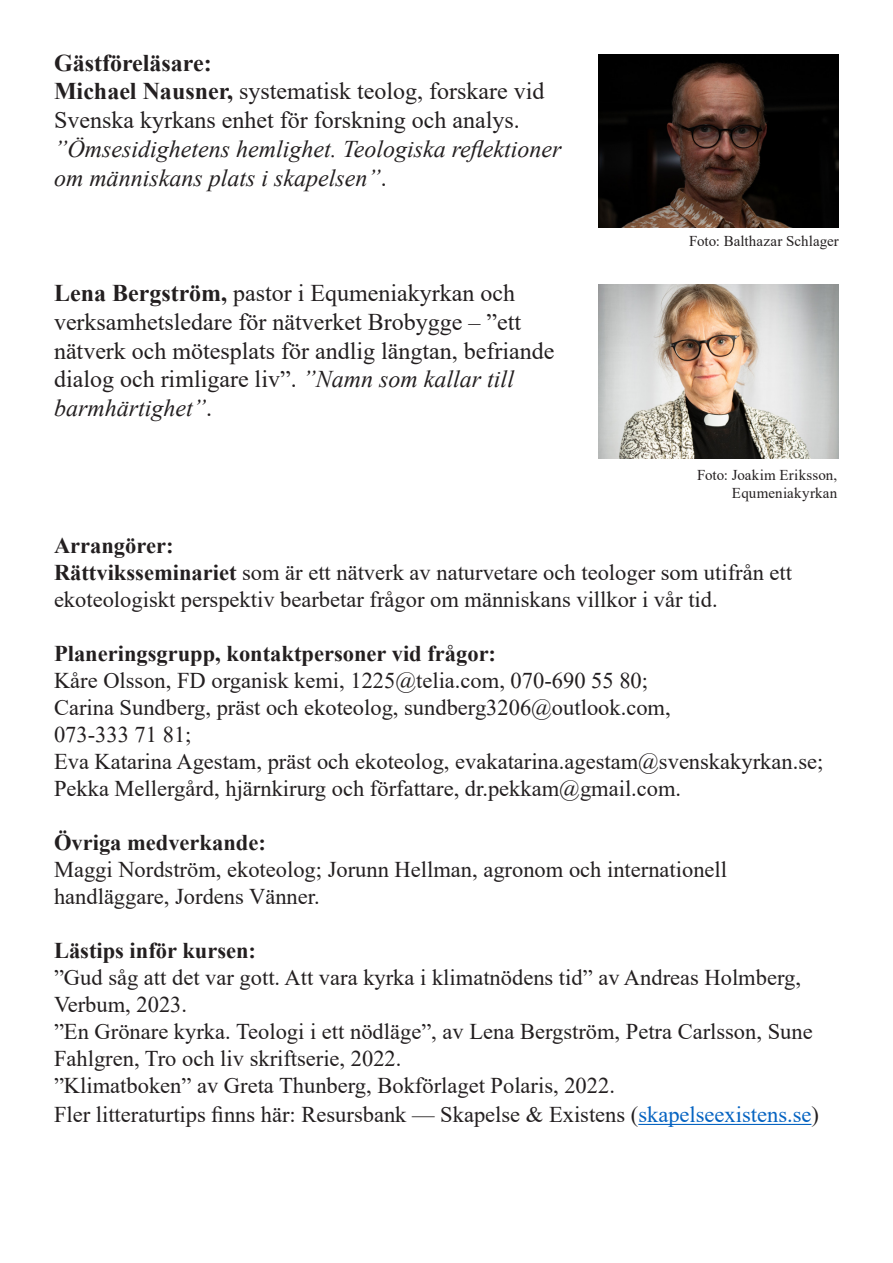
<style>
.page{position:relative;width:893px;height:1263px;background:#fff}
.page>*{position:absolute;margin:0;border:0;box-sizing:border-box;transform-origin:0 0}
.t1{font:24px/28.8px "Times New Roman";color:#231f20}
.t2{font:italic 24px "Times New Roman";color:#231f20}
.t3{font:700 24px "Times New Roman";color:#231f20}
.t4{font:22.5px/27px "Times New Roman";color:#231f20}
.t5{font:700 22.5px "Times New Roman";color:#231f20}
.t6{font:15px "Times New Roman";letter-spacing:.01em;color:#231f20}
.s1{font-weight:700}
.s2{font-style:normal}
.s3{font-style:italic}
.s4{color:#0563c1}
</style>
<div class="page">
<hr style="left:638px;top:1124px;width:173px;height:1px;background:#0563c1">
<img style="left:599px;top:54px;width:240px;height:173px">
<img style="left:599px;top:285px;width:240px;height:173px">
<p class="t3" style="left:54px;top:45px;width:159px">Gästföreläsare:</p>
<p class="t1" style="left:54px;top:76px;width:492px"><span class="s1">Michael Nausner,</span> systematisk teolog, forskare vid<br>Svenska kyrkans enhet för forskning och analys.</p>
<p class="t2" style="left:54px;top:132px;width:509px">”Ömsesidighetens hemlighet. Teologiska reflektioner</p>
<p class="t2" style="left:54px;top:161px;width:334px">om människans plats i skapelsen”<span class="s2">.</span></p>
<p class="t1" style="left:54px;top:278px;width:463px"><span class="s1">Lena Bergström,</span> pastor i Equmeniakyrkan och</p>
<p class="t1" style="left:54px;top:307px;width:469px">verksamhetsledare för nätverket Brobygge – ”ett</p>
<p class="t1" style="left:54px;top:335px;width:502px">nätverk och mötesplats för andlig längtan, befriande</p>
<p class="t1" style="left:54px;top:364px;width:461px">dialog och rimligare liv”. <span class="s3">”Namn som kallar till</span></p>
<p class="t2" style="left:54px;top:392px;width:160px">barmhärtighet”<span class="s2">.</span></p>
<p class="t6" style="left:689px;top:230px;width:151px">Foto: Balthazar Schlager</p>
<p class="t6" style="left:697px;top:464px;width:142px">Foto: Joakim Eriksson,</p>
<p class="t6" style="left:732px;top:482px;width:107px">Equmeniakyrkan</p>
<p class="t5" style="left:54px;top:529px;width:121px">Arrangörer:</p>
<p class="t4" style="left:54px;top:558px;width:739px"><span class="s1">Rättviksseminariet</span> som är ett nätverk av naturvetare och teologer som utifrån ett</p>
<p class="t4" style="left:54px;top:585px;width:665px">ekoteologiskt perspektiv bearbetar frågor om människans villkor i vår tid.</p>
<p class="t5" style="left:54px;top:637px;width:444px">Planeringsgrupp, kontaktpersoner vid frågor:</p>
<p class="t4" style="left:54px;top:666px;width:596px">Kåre Olsson, FD organisk kemi, 1225@telia.com, 070-690 55 80;</p>
<p class="t4" style="left:54px;top:693px;width:618px">Carina Sundberg, präst och ekoteolog, sundberg3206@outlook.com,</p>
<p class="t4" style="left:54px;top:720px;width:139px">073-333 71 81;</p>
<p class="t4" style="left:54px;top:747px;width:771px">Eva Katarina Agestam, präst och ekoteolog, evakatarina.agestam@svenskakyrkan.se;</p>
<p class="t4" style="left:54px;top:774px;width:629px">Pekka Mellergård, hjärnkirurg och författare, dr.pekkam@gmail.com.</p>
<p class="t5" style="left:54px;top:826px;width:213px">Övriga medverkande:</p>
<p class="t4" style="left:54px;top:855px;width:675px">Maggi Nordström, ekoteolog; Jorunn Hellman, agronom och internationell handläggare, Jordens Vänner.</p>
<p class="t5" style="left:54px;top:934px;width:204px">Lästips inför kursen:</p>
<p class="t4" style="left:54px;top:963px;width:748px">”Gud såg att det var gott. Att vara kyrka i klimatnödens tid” av Andreas Holmberg,<br>Verbum, 2023.</p>
<p class="t4" style="left:54px;top:1017px;width:760px">”En Grönare kyrka. Teologi i ett nödläge”, av Lena Bergström, Petra Carlsson, Sune<br>Fahlgren, Tro och liv skriftserie, 2022.</p>
<p class="t4" style="left:54px;top:1071px;width:562px">”Klimatboken” av Greta Thunberg, Bokförlaget Polaris, 2022.</p>
<p class="t4" style="left:54px;top:1100px;width:766px">Fler litteraturtips finns här: Resursbank — Skapelse &amp; Existens (<span class="s4">skapelseexistens.se</span>)</p>
</div>
